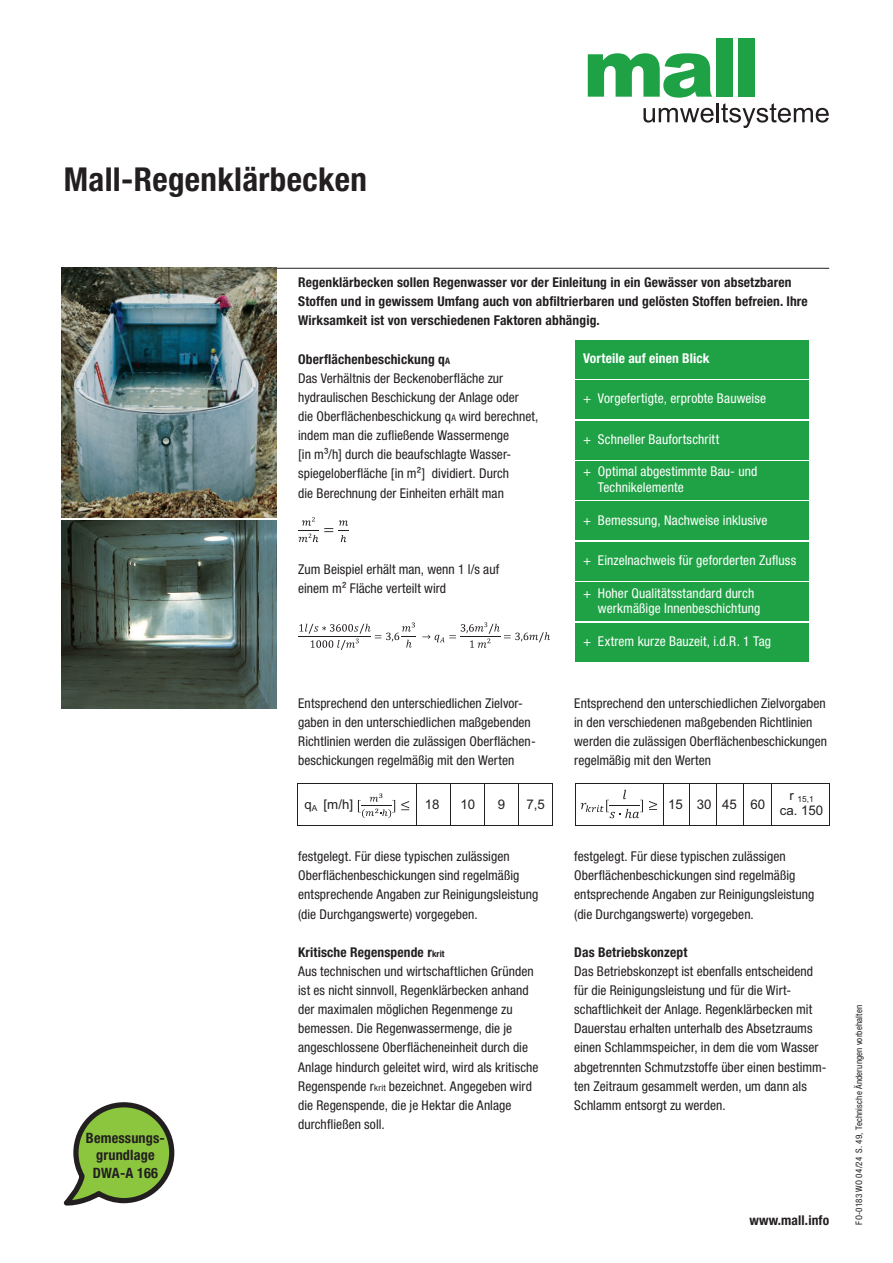
<style>
.page{position:relative;width:893px;height:1263px;background:#fff}
.page>*{position:absolute;margin:0;border:0;box-sizing:border-box;transform-origin:0 0}
.t1{font:700 condensed 33px "Helvetica Neue LT Pro";letter-spacing:.01em;color:#231f20}
.t2{font:700 condensed 14.25px/16.5px "Helvetica Neue LT Pro";letter-spacing:.01em;color:#231f20;text-align:center}
.t3{font:condensed 13.5px/19.2px "Helvetica Neue LT Pro";letter-spacing:.005em;color:#231f20}
.t4{font:condensed 13.5px/15.8px "Helvetica Neue LT Pro";letter-spacing:.01em;color:#fff}
.t5{font:700 condensed 13.5px/19.2px "Helvetica Neue LT Pro";letter-spacing:.01em;color:#231f20}
.t6{font:700 condensed 13.5px "Helvetica Neue LT Pro";letter-spacing:.01em;color:#fff}
.t7{font:13.35px "Arial";color:#231f20}
.t8{font:condensed 9px "Helvetica Neue LT Pro";letter-spacing:.015em;color:#231f20}
.t9{font:8.4px "Arial";color:#231f20}
.s1{font-weight:700}
.s2{font-weight:700;font-size:9px}
.s3{font-size:9px}
</style>
<div class="page">
<svg style="left:588px;top:53px;width:124px;height:45px"></svg>
<div style="left:716px;top:38px;width:17px;height:59px;background:#1fa245"></div>
<div style="left:739px;top:38px;width:16px;height:59px;background:#1fa245"></div>
<svg style="left:643px;top:108px;width:71px;height:15px"></svg>
<hr style="left:716px;top:103px;width:3px;height:19px;background:#231f20">
<svg style="left:721px;top:103px;width:108px;height:25px"></svg>
<svg style="left:298px;top:517px;width:35px;height:25px"></svg>
<svg style="left:339px;top:520px;width:10px;height:22px"></svg>
<hr style="left:298px;top:636px;width:73px;height:1px;background:#231f20">
<svg style="left:299px;top:622px;width:117px;height:28px"></svg>
<svg style="left:422px;top:622px;width:128px;height:26px"></svg>
<svg style="left:358px;top:793px;width:37px;height:25px"></svg>
<svg style="left:401px;top:801px;width:8px;height:9px"></svg>
<hr style="left:298px;top:784px;width:118px;height:1px;background:#231f20">
<hr style="left:417px;top:784px;width:34px;height:1px;background:#231f20">
<hr style="left:451px;top:784px;width:34px;height:1px;background:#231f20">
<hr style="left:485px;top:784px;width:33px;height:1px;background:#231f20">
<hr style="left:519px;top:784px;width:33px;height:1px;background:#231f20">
<hr style="left:298px;top:784px;width:1px;height:41px;background:#231f20">
<hr style="left:298px;top:825px;width:118px;height:1px;background:#231f20">
<hr style="left:416px;top:784px;width:1px;height:41px;background:#231f20">
<hr style="left:417px;top:825px;width:34px;height:1px;background:#231f20">
<hr style="left:451px;top:784px;width:1px;height:41px;background:#231f20">
<hr style="left:451px;top:825px;width:34px;height:1px;background:#231f20">
<hr style="left:485px;top:784px;width:1px;height:41px;background:#231f20">
<hr style="left:485px;top:825px;width:33px;height:1px;background:#231f20">
<hr style="left:518px;top:784px;width:1px;height:41px;background:#231f20">
<hr style="left:519px;top:825px;width:33px;height:1px;background:#231f20">
<hr style="left:552px;top:784px;width:1px;height:41px;background:#231f20">
<hr style="left:575px;top:784px;width:88px;height:1px;background:#231f20">
<hr style="left:744px;top:784px;width:85px;height:1px;background:#231f20">
<hr style="left:575px;top:784px;width:1px;height:41px;background:#231f20">
<hr style="left:575px;top:825px;width:88px;height:1px;background:#231f20">
<hr style="left:663px;top:784px;width:1px;height:41px;background:#231f20">
<hr style="left:689px;top:784px;width:1px;height:41px;background:#231f20">
<hr style="left:716px;top:784px;width:1px;height:41px;background:#231f20">
<hr style="left:771px;top:784px;width:1px;height:41px;background:#231f20">
<hr style="left:744px;top:784px;width:1px;height:41px;background:#231f20">
<svg style="left:663px;top:825px;width:81px;height:1px"></svg>
<hr style="left:744px;top:825px;width:85px;height:1px;background:#231f20">
<hr style="left:829px;top:784px;width:1px;height:41px;background:#231f20">
<svg style="left:576px;top:784px;width:67px;height:34px"></svg>
<svg style="left:649px;top:801px;width:8px;height:9px"></svg>
<div style="left:575px;top:340px;width:233px;height:38px;background:#1fa245"></div>
<div style="left:575px;top:421px;width:233px;height:38px;background:#1fa245"></div>
<div style="left:575px;top:502px;width:233px;height:38px;background:#1fa245"></div>
<div style="left:575px;top:461px;width:233px;height:39px;background:#1fa245"></div>
<div style="left:575px;top:542px;width:233px;height:38px;background:#1fa245"></div>
<div style="left:575px;top:583px;width:233px;height:38px;background:#1fa245"></div>
<div style="left:575px;top:381px;width:233px;height:38px;background:#1fa245"></div>
<div style="left:575px;top:623px;width:233px;height:38px;background:#1fa245"></div>
<svg style="left:63px;top:1102px;width:112px;height:104px"></svg>
<hr style="left:64px;top:268px;width:765px;height:1px;background:#231f20">
<img style="left:62px;top:268px;width:214px;height:249px">
<img style="left:62px;top:521px;width:214px;height:187px">
<h1 class="t1" style="left:64px;top:160px;width:305px">Mall-Regenklärbecken</h1>
<p class="t2" style="left:86px;top:1130px;width:80px">Bemessungs&shy;grundlage</p>
<p class="t2" style="left:93px;top:1165px;width:66px">DWA-A 166</p>
<p class="t5" style="left:298px;top:273px;width:511px">Regenklärbecken sollen Regenwasser vor der Einleitung in ein Gewässer von absetzbaren<br>Stoffen und in gewissem Umfang auch von abfiltrierbaren und gelösten Stoffen befreien. Ihre<br>Wirksamkeit ist von verschiedenen Faktoren abhängig.</p>
<p class="t3" style="left:298px;top:349px;width:242px"><span class="s1">Oberflächenbeschickung q</span><span class="s2">A<br></span>Das Verhältnis der Beckenoberfläche zur hydraulischen Beschickung der Anlage oder<br>die Oberflächenbeschickung q<span class="s3">A</span> wird berechnet, indem man die zufließende Wassermenge<br>[in m³/h] durch die beaufschlagte Wasser&shy;spiegeloberfläche [in m²] dividiert. Durch<br>die Berechnung der Einheiten erhält man</p>
<p class="t3" style="left:298px;top:559px;width:203px">Zum Beispiel erhält man, wenn 1 l/s auf einem m² Fläche verteilt wird</p>
<p class="t3" style="left:298px;top:693px;width:239px">Entsprechend den unterschiedlichen Zielvor&shy;gaben in den unterschiedlichen maßgebenden Richtlinien werden die zulässigen Oberflächen&shy;beschickungen regelmäßig mit den Werten</p>
<p class="t6" style="left:583px;top:350px;width:128px">Vorteile auf einen Blick</p>
<p class="t4" style="left:583px;top:391px;width:185px">+ Vorgefertigte, erprobte Bauweise</p>
<p class="t4" style="left:583px;top:431px;width:138px">+ Schneller Baufortschritt</p>
<p class="t4" style="left:598px;top:463px;width:161px;text-indent:-15px">+ Optimal abgestimmte Bau- und<br>Technikelemente</p>
<p class="t4" style="left:583px;top:512px;width:186px">+ Bemessung, Nachweise inklusive</p>
<p class="t4" style="left:583px;top:552px;width:215px">+ Einzelnachweis für geforderten Zufluss</p>
<p class="t4" style="left:598px;top:585px;width:164px;text-indent:-15px">+ Hoher Qualitätsstandard durch werkmäßige Innenbeschichtung</p>
<p class="t4" style="left:583px;top:633px;width:190px">+ Extrem kurze Bauzeit, i.d.R. 1 Tag</p>
<p class="t3" style="left:574px;top:693px;width:254px">Entsprechend den unterschiedlichen Zielvorgaben in den verschiedenen maßgebenden Richtlinien werden die zulässigen Oberflächenbeschickungen regelmäßig mit den Werten</p>
<p class="t7" style="left:304px;top:796px;width:50px">q<sub>A</sub> [m/h]</p>
<p class="t7" style="left:425px;top:796px;width:16px">18</p>
<p class="t7" style="left:461px;top:796px;width:16px">10</p>
<p class="t7" style="left:498px;top:796px;width:9px">9</p>
<p class="t7" style="left:526px;top:796px;width:20px">7,5</p>
<p class="t7" style="left:668px;top:796px;width:99px">15 30 45 60</p>
<p class="t9" style="left:789px;top:793px;width:26px"><sup>r</sup> 15,1</p>
<p class="t7" style="left:780px;top:802px;width:45px">ca. 150</p>
<p class="t3" style="left:298px;top:846px;width:242px">festgelegt. Für diese typischen zulässigen Oberflächenbeschickungen sind regelmäßig entsprechende Angaben zur Reinigungsleistung (die Durchgangswerte) vorgegeben.</p>
<p class="t3" style="left:298px;top:942px;width:242px"><span class="s1">Kritische Regenspende r</span><span class="s2">krit<br></span>Aus technischen und wirtschaftlichen Gründen ist es nicht sinnvoll, Regenklärbecken anhand der maximalen möglichen Regenmenge zu bemessen. Die Regenwassermenge, die je angeschlossene Oberflächeneinheit durch die Anlage hindurch geleitet wird, wird als kritische Regenspende r<span class="s3">krit</span> bezeichnet. Angegeben wird die Regenspende, die je Hektar die Anlage durchfließen soll.</p>
<p class="t3" style="left:574px;top:846px;width:242px">festgelegt. Für diese typischen zulässigen Oberflächenbeschickungen sind regelmäßig entsprechende Angaben zur Reinigungsleistung (die Durchgangswerte) vorgegeben.</p>
<p class="t5" style="left:574px;top:942px;width:115px">Das Betriebskonzept</p>
<p class="t3" style="left:574px;top:961px;width:254px">Das Betriebskonzept ist ebenfalls entscheidend für die Reinigungsleistung und für die Wirt&shy;schaftlichkeit der Anlage. Regenklärbecken mit Dauerstau erhalten unterhalb des Absetzraums einen Schlammspeicher, in dem die vom Wasser abgetrennten Schmutzstoffe über einen bestimm&shy;ten Zeitraum gesammelt werden, um dann als Schlamm entsorgt zu werden.</p>
<p class="t5" style="left:749px;top:1210px;width:81px">www.mall.info</p>
<p class="t8" style="left:854px;top:1225px;width:221px;rotate:-90deg">FO-0183 WO 04/24 S. 49, Technische Änderungen vorbehalten</p>
</div>
